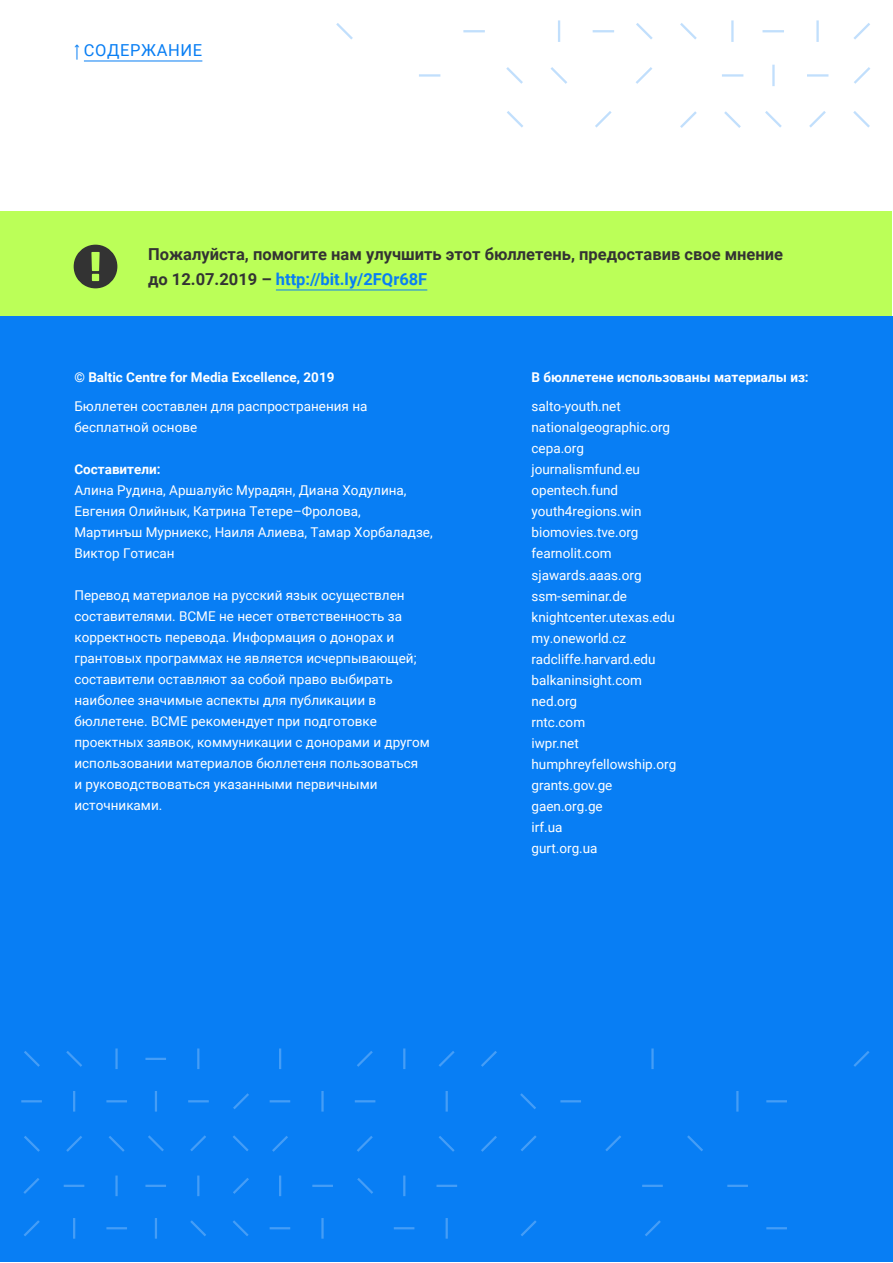
<style>
.page{position:relative;width:893px;height:1263px;background:#fff}
.page>*{position:absolute;margin:0;border:0;box-sizing:border-box;transform-origin:0 0}
.t1{font:700 16.5px/25.5px "Roboto";color:#333}
.t2{font:16.5px "Roboto";letter-spacing:.035em;color:#087ef4}
.t3{font:13.5px/21px "Roboto";color:#fff}
.t4{font:700 13.5px "Roboto";color:#fff}
.s1{color:#087ef4}
</style>
<div class="page">
<hr style="left:463px;top:30px;width:22px;height:2px;background:#087ef4">
<hr style="left:419px;top:74px;width:21px;height:3px;background:#087ef4">
<svg style="left:595px;top:111px;width:17px;height:17px"></svg>
<hr style="left:593px;top:30px;width:21px;height:2px;background:#087ef4">
<svg style="left:506px;top:67px;width:17px;height:17px"></svg>
<hr style="left:558px;top:20px;width:2px;height:22px;background:#087ef4">
<svg style="left:550px;top:67px;width:17px;height:17px"></svg>
<svg style="left:507px;top:111px;width:16px;height:17px"></svg>
<svg style="left:336px;top:23px;width:17px;height:17px"></svg>
<hr style="left:731px;top:20px;width:3px;height:22px;background:#087ef4">
<svg style="left:724px;top:111px;width:17px;height:17px"></svg>
<hr style="left:722px;top:74px;width:21px;height:3px;background:#087ef4">
<svg style="left:636px;top:67px;width:17px;height:17px"></svg>
<svg style="left:680px;top:23px;width:17px;height:17px"></svg>
<svg style="left:680px;top:111px;width:17px;height:17px"></svg>
<svg style="left:636px;top:23px;width:17px;height:16px"></svg>
<svg style="left:765px;top:111px;width:17px;height:17px"></svg>
<hr style="left:762px;top:30px;width:22px;height:2px;background:#087ef4">
<hr style="left:772px;top:65px;width:3px;height:21px;background:#087ef4">
<svg style="left:853px;top:23px;width:17px;height:17px"></svg>
<svg style="left:854px;top:67px;width:17px;height:17px"></svg>
<hr style="left:816px;top:20px;width:3px;height:22px;background:#087ef4">
<hr style="left:807px;top:74px;width:21px;height:3px;background:#087ef4">
<svg style="left:809px;top:111px;width:17px;height:17px"></svg>
<svg style="left:853px;top:111px;width:17px;height:17px"></svg>
<hr style="left:84px;top:61px;width:118px;height:1px;background:#087ef4">
<div style="left:0;top:316px;width:893px;height:946px;background:#087ef4"></div>
<hr style="left:766px;top:1100px;width:21px;height:2px;background:#fff">
<hr style="left:766px;top:1227px;width:21px;height:2px;background:#fff">
<svg style="left:853px;top:1051px;width:17px;height:16px"></svg>
<hr style="left:403px;top:1048px;width:2px;height:21px;background:#fff">
<hr style="left:394px;top:1227px;width:20px;height:2px;background:#fff">
<hr style="left:403px;top:1175px;width:2px;height:21px;background:#fff">
<hr style="left:446px;top:1091px;width:2px;height:20px;background:#fff">
<hr style="left:446px;top:1218px;width:2px;height:21px;background:#fff">
<hr style="left:436px;top:1185px;width:21px;height:2px;background:#fff">
<svg style="left:439px;top:1051px;width:16px;height:16px"></svg>
<svg style="left:439px;top:1136px;width:16px;height:16px"></svg>
<svg style="left:481px;top:1051px;width:16px;height:16px"></svg>
<svg style="left:481px;top:1136px;width:16px;height:16px"></svg>
<hr style="left:727px;top:1185px;width:21px;height:2px;background:#fff">
<hr style="left:736px;top:1091px;width:2px;height:20px;background:#fff">
<hr style="left:642px;top:1185px;width:21px;height:2px;background:#fff">
<hr style="left:651px;top:1048px;width:3px;height:21px;background:#fff">
<svg style="left:687px;top:1135px;width:16px;height:16px"></svg>
<svg style="left:645px;top:1220px;width:16px;height:16px"></svg>
<hr style="left:279px;top:1048px;width:2px;height:21px;background:#fff">
<svg style="left:272px;top:1136px;width:16px;height:16px"></svg>
<hr style="left:270px;top:1100px;width:20px;height:2px;background:#fff">
<hr style="left:270px;top:1227px;width:20px;height:2px;background:#fff">
<hr style="left:279px;top:1175px;width:2px;height:21px;background:#fff">
<hr style="left:355px;top:1100px;width:20px;height:2px;background:#fff">
<svg style="left:357px;top:1178px;width:16px;height:16px"></svg>
<hr style="left:321px;top:1091px;width:3px;height:20px;background:#fff">
<hr style="left:321px;top:1218px;width:3px;height:21px;background:#fff">
<hr style="left:312px;top:1185px;width:21px;height:2px;background:#fff">
<svg style="left:357px;top:1051px;width:16px;height:16px"></svg>
<svg style="left:357px;top:1136px;width:16px;height:16px"></svg>
<svg style="left:605px;top:1135px;width:16px;height:16px"></svg>
<svg style="left:520px;top:1093px;width:16px;height:16px"></svg>
<hr style="left:560px;top:1100px;width:21px;height:2px;background:#fff">
<svg style="left:521px;top:1220px;width:16px;height:16px"></svg>
<svg style="left:521px;top:1135px;width:16px;height:16px"></svg>
<hr style="left:155px;top:1218px;width:2px;height:21px;background:#fff">
<svg style="left:148px;top:1135px;width:16px;height:16px"></svg>
<hr style="left:145px;top:1185px;width:21px;height:2px;background:#fff">
<hr style="left:145px;top:1058px;width:21px;height:2px;background:#fff">
<hr style="left:155px;top:1091px;width:2px;height:20px;background:#fff">
<svg style="left:233px;top:1178px;width:16px;height:16px"></svg>
<svg style="left:233px;top:1093px;width:16px;height:16px"></svg>
<hr style="left:197px;top:1175px;width:2px;height:21px;background:#fff">
<hr style="left:197px;top:1048px;width:2px;height:21px;background:#fff">
<hr style="left:188px;top:1100px;width:21px;height:2px;background:#fff">
<svg style="left:190px;top:1220px;width:16px;height:16px"></svg>
<svg style="left:190px;top:1135px;width:16px;height:16px"></svg>
<svg style="left:233px;top:1220px;width:16px;height:16px"></svg>
<svg style="left:233px;top:1135px;width:16px;height:16px"></svg>
<hr style="left:115px;top:1048px;width:3px;height:21px;background:#fff">
<svg style="left:109px;top:1136px;width:16px;height:16px"></svg>
<hr style="left:106px;top:1100px;width:21px;height:2px;background:#fff">
<hr style="left:106px;top:1227px;width:21px;height:2px;background:#fff">
<hr style="left:115px;top:1175px;width:3px;height:21px;background:#fff">
<hr style="left:21px;top:1100px;width:21px;height:2px;background:#fff">
<svg style="left:24px;top:1220px;width:16px;height:16px"></svg>
<svg style="left:23px;top:1178px;width:17px;height:16px"></svg>
<hr style="left:73px;top:1091px;width:2px;height:20px;background:#fff">
<hr style="left:73px;top:1218px;width:2px;height:21px;background:#fff">
<hr style="left:64px;top:1185px;width:20px;height:2px;background:#fff">
<svg style="left:66px;top:1051px;width:16px;height:16px"></svg>
<svg style="left:66px;top:1136px;width:16px;height:16px"></svg>
<svg style="left:24px;top:1051px;width:16px;height:16px"></svg>
<svg style="left:24px;top:1136px;width:16px;height:16px"></svg>
<div style="left:0;top:211px;width:891px;height:105px;background:#bbff58"></div>
<hr style="left:276px;top:290px;width:151px;height:1px;background:#087ef4">
<svg style="left:74px;top:245px;width:43px;height:43px"></svg>
<p class="t2" style="left:74px;top:39px;width:129px">↑ СОДЕРЖАНИЕ</p>
<p class="t1" style="left:148px;top:241px;width:637px">Пожалуйста, помогите нам улучшить этот бюллетень, предоставив свое мнение до 12.07.2019 – <span class="s1">http://bit.ly/2FQr68F</span></p>
<p class="t4" style="left:74px;top:368px;width:262px">© Baltic Centre for Media Excellence, 2019</p>
<p class="t3" style="left:74px;top:395px;width:295px">Бюллетен составлен для распространения на бесплатной основе</p>
<p class="t4" style="left:74px;top:460px;width:88px">Составители:</p>
<p class="t3" style="left:74px;top:479px;width:360px">Алина Рудина, Аршалуйс Мурадян, Диана Ходулина, Евгения Олийнык, Катрина Тетере–Фролова,<br>Мартинъш Мурниекс, Наиля Алиева, Тамар Хорбаладзе, Виктор Готисан</p>
<p class="t3" style="left:74px;top:585px;width:357px">Перевод материалов на русский язык осуществлен составителями. ВСМЕ не несет ответственность за корректность перевода. Информация о донорах и грантовых программах не является исчерпывающей; составители оставляют за собой право выбирать наиболее значимые аспекты для публикации в бюллетене. ВСМЕ рекомендует при подготовке проектных заявок, коммуникации с донорами и другом использовании материалов бюллетеня пользоваться<br>и руководствоваться указанными первичными источниками.</p>
<p class="t4" style="left:531px;top:368px;width:279px">В бюллетене использованы материалы из:</p>
<p class="t3" style="left:531px;top:396px;width:146px">salto-youth.net nationalgeographic.org cepa.org journalismfund.eu opentech.fund youth4regions.win biomovies.tve.org fearnolit.com sjawards.aaas.org ssm-seminar.de knightcenter.utexas.edu my.oneworld.cz radcliffe.harvard.edu balkaninsight.com ned.org<br>rntc.com<br>iwpr.net humphreyfellowship.org grants.gov.ge gaen.org.ge<br>irf.ua<br>gurt.org.ua</p>
</div>
